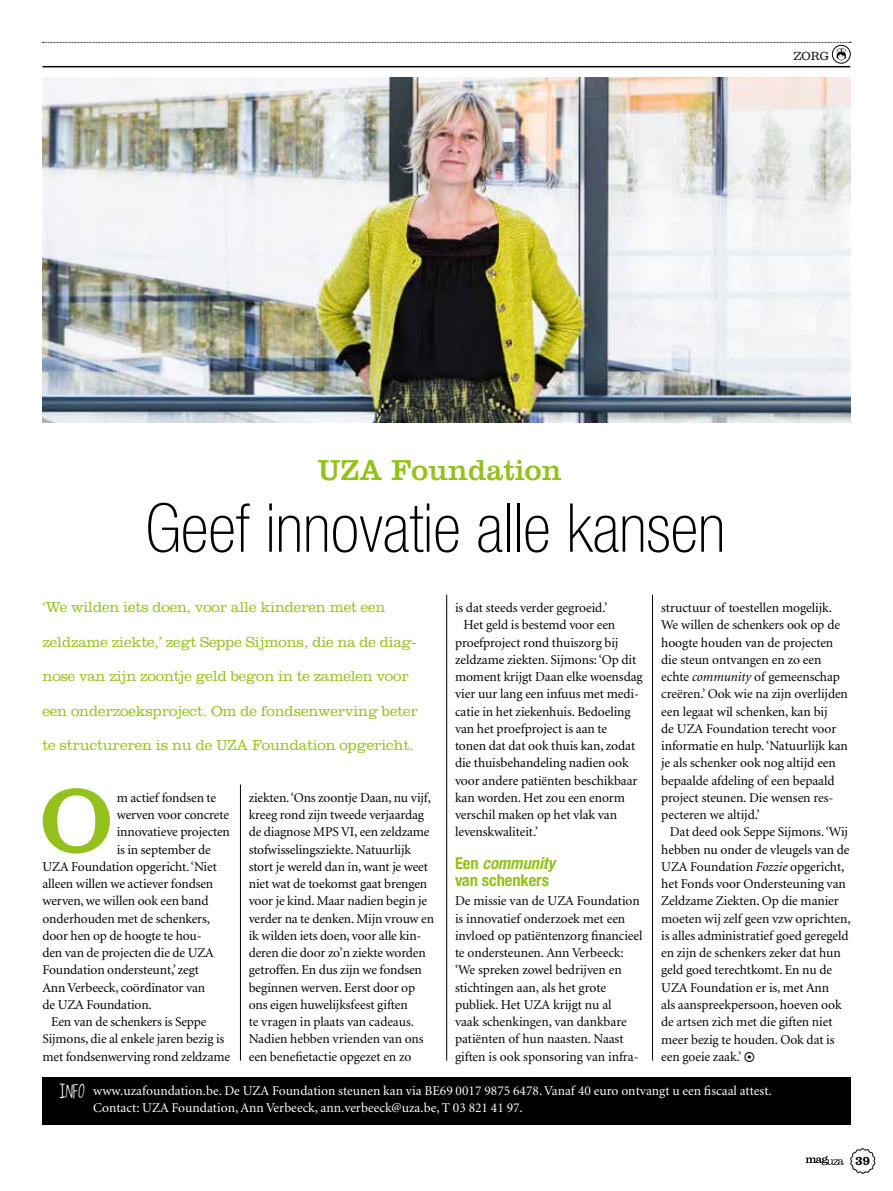
<style>
.page{position:relative;width:893px;height:1191px;background:#fff}
.page>*{position:absolute;margin:0;border:0;box-sizing:border-box;transform-origin:0 0}
.t1{font:93px "Clarendon";color:#94c11c}
.t2{font:100 condensed 67.5px "Helvetica Neue LT Std";color:#000}
.t3{font:30px "Clarendon";color:#94c11c}
.t4{font:700 condensed 16.5px/17.2px "Helvetica Neue LT Std";letter-spacing:-.005em;color:#94c11c}
.t5{font:300 15px "Clarendon";letter-spacing:-.01em;color:#94c11c}
.t6{font:13.5px/17.2px "Minion LT";letter-spacing:-.005em;color:#000}
.t7{font:13.5px/17.2px "Minion LT";color:#fff}
.t8{font:10.5px "Belizio";color:#000}
.t9{font:700 10.5px "Belizio";color:#000}
.s1{font-style:italic}
.s2{font-family:"Overth E Mo On";font-size:22.5px}
</style>
<div class="page">
<svg style="left:850px;top:1148px;width:25px;height:25px"></svg>
<svg style="left:806px;top:1156px;width:38px;height:9px"></svg>
<img style="left:43px;top:77px;width:807px;height:345px">
<hr style="left:240px;top:784px;width:1px;height:276px;background:#000">
<hr style="left:446px;top:595px;width:1px;height:465px;background:#000">
<hr style="left:652px;top:595px;width:1px;height:465px;background:#000">
<div style="left:832px;top:45px;width:18px;height:18px;border:1px solid #000;border-radius:50%"></div>
<div style="left:43px;top:1078px;width:808px;height:47px;background:#000"></div>
<svg style="left:43px;top:42px;width:808px;height:18px"></svg>
<hr style="left:43px;top:66px;width:807px;height:1px;background:#000">
<p class="t8" style="left:793px;top:49px;width:37px">ZORG</p>
<h3 class="t3" style="left:317px;top:452px;width:246px">UZA Foundation</h3>
<h2 class="t2" style="left:146px;top:490px;width:581px">Geef innovatie alle kansen</h2>
<p class="t5" style="left:43px;top:598px;width:344px">‘We wilden iets doen, voor alle kinderen met een</p>
<p class="t5" style="left:43px;top:633px;width:375px">zeldzame ziekte,’ zegt Seppe Sijmons, die na de diag-</p>
<p class="t5" style="left:43px;top:667px;width:368px">nose van zijn zoontje geld begon in te zamelen voor</p>
<p class="t5" style="left:43px;top:702px;width:377px">een onderzoeksproject. Om de fondsenwerving beter</p>
<p class="t5" style="left:43px;top:736px;width:373px">te structureren is nu de UZA Foundation opgericht.</p>
<h1 class="t1" style="left:40px;top:766px;width:74px">O</h1>
<p class="t6" style="left:117px;top:789px;width:101px">m actief fondsen te</p>
<p class="t6" style="left:117px;top:806px;width:114px">werven voor concrete</p>
<p class="t6" style="left:117px;top:824px;width:115px">innovatieve projecten</p>
<p class="t6" style="left:117px;top:841px;width:96px">is in september de</p>
<p class="t6" style="left:43px;top:858px;width:176px">UZA Foundation opgericht. ‘Niet</p>
<p class="t6" style="left:43px;top:875px;width:172px">alleen willen we actiever fondsen</p>
<p class="t6" style="left:43px;top:893px;width:167px">werven, we willen ook een band</p>
<p class="t6" style="left:43px;top:910px;width:169px">onderhouden met de schenkers,</p>
<p class="t6" style="left:43px;top:927px;width:161px">door hen op de hoogte te hou-</p>
<p class="t6" style="left:43px;top:944px;width:173px">den van de projecten die de UZA</p>
<p class="t6" style="left:43px;top:962px;width:158px">Foundation ondersteunt,’ zegt</p>
<p class="t6" style="left:43px;top:979px;width:164px">Ann Verbeeck, coördinator van</p>
<p class="t6" style="left:43px;top:996px;width:111px">de UZA Foundation.</p>
<p class="t6" style="left:51px;top:1013px;width:157px">Een van de schenkers is Seppe</p>
<p class="t6" style="left:43px;top:1031px;width:183px">Sijmons, die al enkele jaren bezig is</p>
<p class="t6" style="left:43px;top:1048px;width:189px">met fondsenwerving rond zeldzame</p>
<p class="t6" style="left:249px;top:789px;width:187px">ziekten. ‘Ons zoontje Daan, nu vijf, kreeg rond zijn tweede verjaardag de diagnose MPS VI, een zeldzame stofwisselingsziekte. Natuurlijk stort je wereld dan in, want je weet niet wat de toekomst gaat brengen voor je kind. Maar nadien begin je verder na te denken. Mijn vrouw en ik wilden iets doen, voor alle kin&shy;deren die door zo’n ziekte worden getroffen. En dus zijn we fondsen beginnen werven. Eerst door op ons eigen huwelijksfeest giften<br>te vragen in plaats van cadeaus.<br>Nadien hebben vrienden van ons een benefietactie opgezet en zo</p>
<p class="t6" style="left:455px;top:599px;width:154px">is dat steeds verder gegroeid.’</p>
<p class="t6" style="left:463px;top:617px;width:153px">Het geld is bestemd voor een</p>
<p class="t6" style="left:455px;top:634px;width:165px">proefproject rond thuiszorg bij</p>
<p class="t6" style="left:455px;top:651px;width:183px">zeldzame ziekten. Sijmons: ‘Op dit</p>
<p class="t6" style="left:455px;top:668px;width:189px">moment krijgt Daan elke woensdag</p>
<p class="t6" style="left:455px;top:686px;width:185px">vier uur lang een infuus met medi-</p>
<p class="t6" style="left:455px;top:703px;width:177px">catie in het ziekenhuis. Bedoeling</p>
<p class="t6" style="left:455px;top:720px;width:154px">van het proefproject is aan te</p>
<p class="t6" style="left:455px;top:737px;width:182px">tonen dat dat ook thuis kan, zodat</p>
<p class="t6" style="left:455px;top:755px;width:175px">die thuisbehandeling nadien ook</p>
<p class="t6" style="left:455px;top:772px;width:184px">voor andere patiënten beschikbaar</p>
<p class="t6" style="left:455px;top:789px;width:172px">kan worden. Het zou een enorm</p>
<p class="t6" style="left:455px;top:806px;width:164px">verschil maken op het vlak van</p>
<p class="t6" style="left:455px;top:824px;width:85px">levenskwaliteit.’</p>
<p class="t4" style="left:455px;top:854px;width:102px">Een <span class="s1">community </span>van schenkers</p>
<p class="t6" style="left:455px;top:893px;width:189px">De missie van de UZA Foundation is innovatief onderzoek met een invloed op patiëntenzorg financieel te ondersteunen. Ann Verbeeck: ‘We spreken zowel bedrijven en stichtingen aan, als het grote publiek. Het UZA krijgt nu al<br>vaak schenkingen, van dankbare patiënten of hun naasten. Naast giften is ook sponsoring van infra-</p>
<p class="t6" style="left:661px;top:599px;width:188px">structuur of toestellen mogelijk.<br>We willen de schenkers ook op de hoogte houden van de projecten die steun ontvangen en zo een echte <span class="s1">community</span> of gemeenschap creëren.’ Ook wie na zijn overlijden een legaat wil schenken, kan bij<br>de UZA Foundation terecht voor informatie en hulp. ‘Natuurlijk kan je als schenker ook nog altijd een bepaalde afdeling of een bepaald project steunen. Die wensen res&shy;pecteren we altijd.’</p>
<p class="t6" style="left:661px;top:824px;width:191px;text-indent:9px">Dat deed ook Seppe Sijmons. ‘Wij hebben nu onder de vleugels van de<br>UZA Foundation <span class="s1">Fozzie</span> opgericht, het Fonds voor Ondersteuning van<br>Zeldzame Ziekten. Op die manier moeten wij zelf geen vzw oprichten, is alles administratief goed geregeld en zijn de schenkers zeker dat hun geld goed terechtkomt. En nu de<br>UZA Foundation er is, met Ann<br>als aanspreekpersoon, hoeven ook de artsen zich met die giften niet meer bezig te houden. Ook dat is een goeie zaak.’</p>
<p class="t7" style="left:93px;top:1082px;width:680px;text-indent:-34px"><span class="s2">INFO</span> www.uzafoundation.be. De UZA Foundation steunen kan via BE69 0017 9875 6478. Vanaf 40 euro ontvangt u een fiscaal attest.<br>Contact: UZA Foundation, Ann Verbeeck, ann.verbeeck@uza.be, T 03 821 41 97.</p>
<p class="t9" style="left:855px;top:1153px;width:16px">39</p>
</div>
